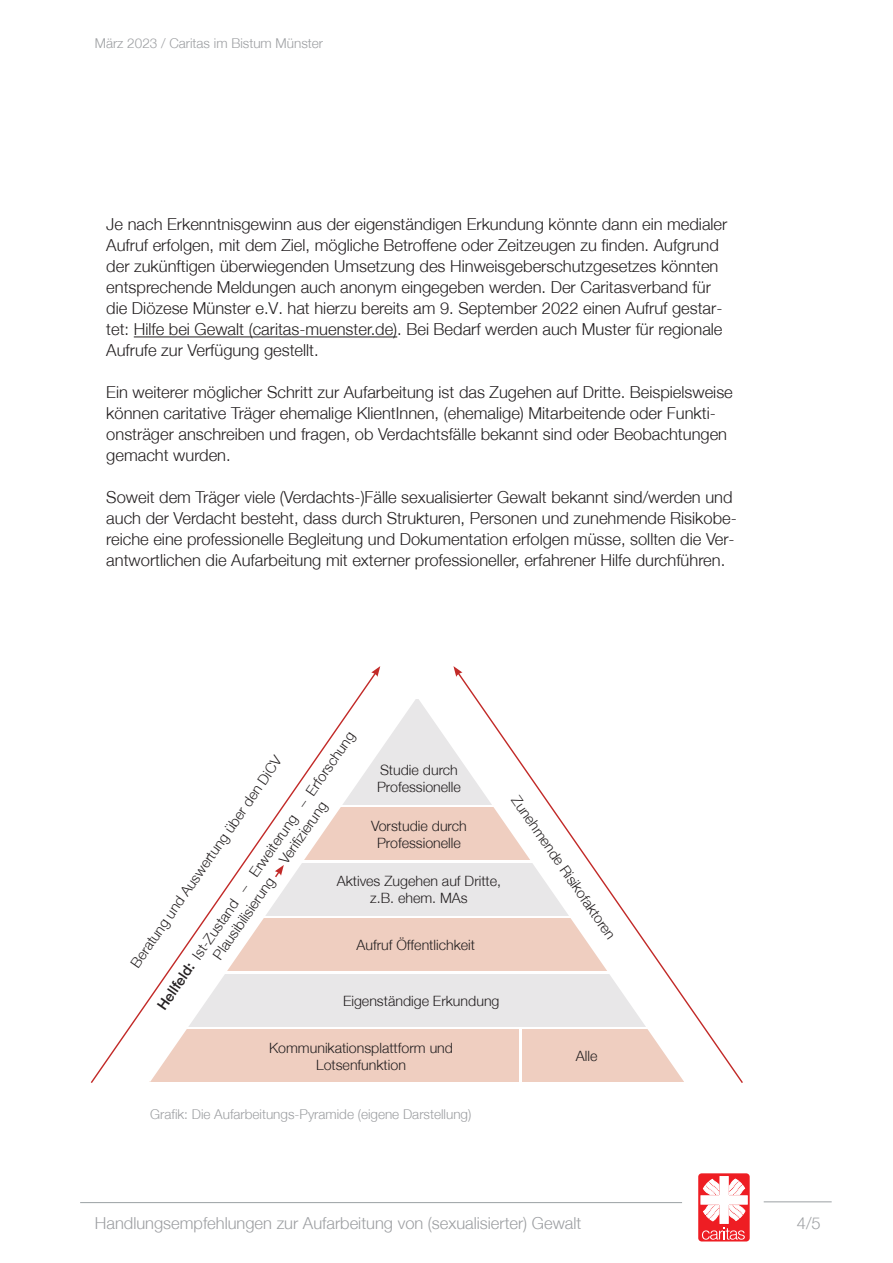
<style>
.page{position:relative;width:893px;height:1263px;background:#fff}
.page>*{position:absolute;margin:0;border:0;box-sizing:border-box;transform-origin:0 0}
.t1{font:300 16.5px/21px "Helvetica Neue";color:#231f20}
.t2{font:300 16.5px "Helvetica Neue";color:#9d9fa2}
.t3{font:300 14.25px/17.1px "Helvetica Neue";color:#231f20;text-align:center}
.t4{font:300 13.5px "Helvetica Neue";color:#9d9fa2}
.s1{font-weight:500}
</style>
<div class="page">
<hr style="left:80px;top:1202px;width:602px;height:1px;background:#9ba1a4">
<hr style="left:764px;top:1201px;width:68px;height:1px;background:#9ba1a4">
<svg style="left:378px;top:666px;width:38px;height:416px"></svg>
<svg style="left:416px;top:699px;width:40px;height:383px;fill:#efe7e8"></svg>
<svg style="left:90px;top:677px;width:288px;height:406px"></svg>
<svg style="left:371px;top:666px;width:9px;height:11px"></svg>
<svg style="left:274px;top:865px;width:10px;height:14px"></svg>
<svg style="left:456px;top:672px;width:287px;height:411px"></svg>
<svg style="left:453px;top:666px;width:9px;height:11px"></svg>
<div style="left:698px;top:1173px;width:52px;height:68px;background:#ee1d23;border-radius:3px"></div>
<svg style="left:701px;top:1176px;width:46px;height:64px"></svg>
<hr style="left:134px;top:336px;width:263px;height:1px;background:#231f20">
<p class="t4" style="left:95px;top:35px;width:230px">März 2023 / Caritas im Bistum Münster</p>
<p class="t1" style="left:106px;top:214px;width:623px">Je nach Erkenntnisgewinn aus der eigenständigen Erkundung könnte dann ein medialer Aufruf erfolgen, mit dem Ziel, mögliche Betroffene oder Zeitzeugen zu finden. Aufgrund der zukünftigen überwiegenden Umsetzung des Hinweisgeberschutzgesetzes könnten entsprechende Meldungen auch anonym eingegeben werden. Der Caritasverband für die Diözese Münster e.V. hat hierzu bereits am 9. September 2022 einen Aufruf gestar&shy;tet: Hilfe bei Gewalt (caritas-muenster.de). Bei Bedarf werden auch Muster für regionale Aufrufe zur Verfügung gestellt.</p>
<p class="t1" style="left:106px;top:382px;width:628px">Ein weiterer möglicher Schritt zur Aufarbeitung ist das Zugehen auf Dritte. Beispielsweise können caritative Träger ehemalige KlientInnen, (ehemalige) Mitarbeitende oder Funkti&shy;onsträger anschreiben und fragen, ob Verdachtsfälle bekannt sind oder Beobachtungen gemacht wurden.</p>
<p class="t1" style="left:106px;top:487px;width:632px">Soweit dem Träger viele (Verdachts-)Fälle sexualisierter Gewalt bekannt sind/werden und auch der Verdacht besteht, dass durch Strukturen, Personen und zunehmende Risikobe&shy;reiche eine professionelle Begleitung und Dokumentation erfolgen müsse, sollten die Ver&shy;antwortlichen die Aufarbeitung mit externer professioneller, erfahrener Hilfe durchführen.</p>
<p class="t3" style="left:195px;top:942px;width:263px;text-align:left;text-indent:-73px;rotate:-55deg"><span class="s1">Hellfeld:</span> Ist-Zustand – Erweiterung – Erforschung<br>Plausibilisierung</p>
<p class="t3" style="left:126px;top:960px;width:255px;rotate:-55deg">Beratung und Auswertung über den DiCV</p>
<p class="t3" style="left:377px;top:761px;width:85px;text-align:left">Studie durch<br>Professionelle</p>
<p class="t3" style="left:275px;top:857px;width:74px;rotate:-55deg">Verifizierung</p>
<p class="t3" style="left:522px;top:792px;width:172px;rotate:55deg">Zunehmende Risikofaktoren</p>
<p class="t3" style="left:371px;top:817px;width:97px">Vorstudie durch<br>Professionelle</p>
<p class="t3" style="left:337px;top:872px;width:166px">Aktives Zugehen auf Dritte, z.B. ehem. MAs</p>
<p class="t3" style="left:356px;top:936px;width:120px">Aufruf Öffentlichkeit</p>
<p class="t3" style="left:343px;top:992px;width:158px">Eigenständige Erkundung</p>
<p class="t3" style="left:269px;top:1039px;width:186px">Kommunikationsplattform und<br>Lotsenfunktion</p>
<p class="t3" style="left:576px;top:1047px;width:23px">Alle</p>
<p class="t4" style="left:150px;top:1106px;width:323px">Grafik: Die Aufarbeitungs-Pyramide (eigene Darstellung)</p>
<p class="t2" style="left:95px;top:1213px;width:488px">Handlungsempfehlungen zur Aufarbeitung von (sexualisierter) Gewalt</p>
<p class="t2" style="left:797px;top:1213px;width:25px">4/5</p>
</div>
